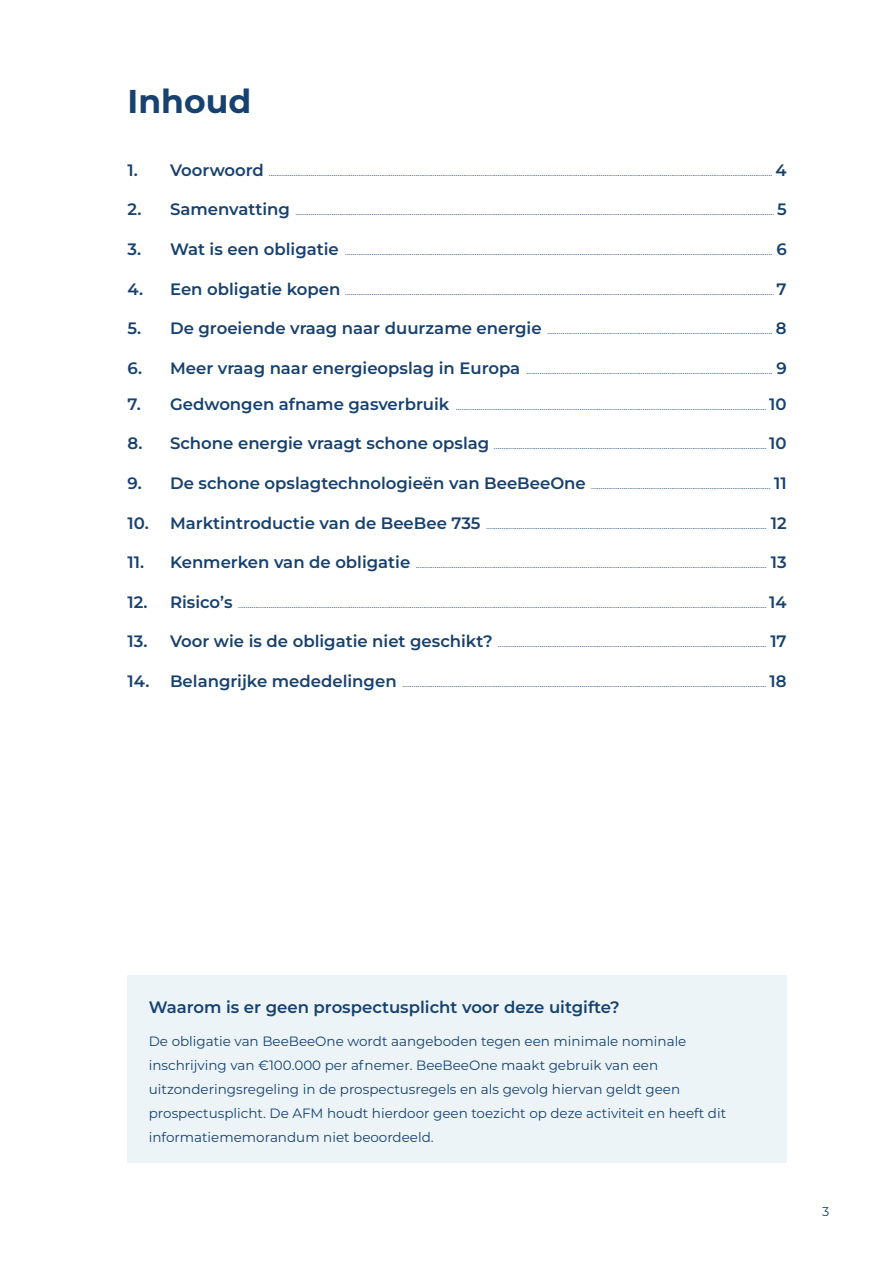
<style>
.page{position:relative;width:893px;height:1263px;background:#fff}
.page>*{position:absolute;margin:0;border:0;box-sizing:border-box;transform-origin:0 0}
.t1{font:700 33px "Montserrat";color:#17416e}
.t2{font:600 16.5px "Montserrat";color:#17416e}
.t3{font:13.5px/24px "Montserrat";color:#17416e}
.t4{font:12.75px "Montserrat";color:#17416e}
.t5{font:9px "Montserrat";color:#17416e}
.s1{font-weight:600;font-size:16.5px}
</style>
<div class="page">
<div style="left:128px;top:976px;width:659px;height:187px;background:#ecf4f8"></div>
<h1 class="t1" style="left:128px;top:77px;width:125px">Inhoud</h1>
<p class="t5" style="left:128px;top:166px;width:661px"><span class="s1">1. Voorwoord</span> ........................................................................................................................................................................................................................................................................ <span class="s1">4</span></p>
<p class="t5" style="left:128px;top:206px;width:661px"><span class="s1">2. Samenvatting</span> ........................................................................................................................................................................................................................................................... <span class="s1">5</span></p>
<p class="t5" style="left:128px;top:246px;width:661px"><span class="s1">3. Wat is een obligatie</span> ................................................................................................................................................................................................................................ <span class="s1">6</span></p>
<p class="t5" style="left:128px;top:285px;width:661px"><span class="s1">4. Een obligatie kopen</span> ................................................................................................................................................................................................................................. <span class="s1">7</span></p>
<p class="t5" style="left:128px;top:325px;width:661px"><span class="s1">5. De groeiende vraag naar duurzame energie</span> ...................................................................................................................... <span class="s1">8</span></p>
<p class="t5" style="left:128px;top:364px;width:661px"><span class="s1">6. Meer vraag naar energieopslag in Europa</span> ................................................................................................................................. <span class="s1">9</span></p>
<p class="t5" style="left:128px;top:400px;width:661px"><span class="s1">7. Gedwongen afname gasverbruik</span> ................................................................................................................................................................... <span class="s1">10</span></p>
<p class="t5" style="left:128px;top:440px;width:661px"><span class="s1">8. Schone energie vraagt schone opslag</span> ............................................................................................................................................... <span class="s1">10</span></p>
<p class="t5" style="left:128px;top:480px;width:661px"><span class="s1">9. De schone opslagtechnologieën van BeeBeeOne</span> .............................................................................................. <span class="s1">11</span></p>
<p class="t5" style="left:128px;top:519px;width:661px"><span class="s1">10. Marktintroductie van de BeeBee 735</span> ................................................................................................................................................... <span class="s1">12</span></p>
<p class="t5" style="left:128px;top:559px;width:661px"><span class="s1">11. Kenmerken van de obligatie</span> ........................................................................................................................................................................................ <span class="s1">13</span></p>
<p class="t5" style="left:128px;top:598px;width:661px"><span class="s1">12. Risico’s</span> ..................................................................................................................................................................................................................................................................................... <span class="s1">14</span></p>
<p class="t5" style="left:128px;top:638px;width:661px"><span class="s1">13. Voor wie is de obligatie niet geschikt?</span> ............................................................................................................................................. <span class="s1">17</span></p>
<p class="t5" style="left:128px;top:678px;width:661px"><span class="s1">14. Belangrijke mededelingen</span> ............................................................................................................................................................................................... <span class="s1">18</span></p>
<h2 class="t2" style="left:149px;top:995px;width:473px">Waarom is er geen prospectusplicht voor deze uitgifte?</h2>
<p class="t3" style="left:149px;top:1028px;width:579px">De obligatie van BeeBeeOne wordt aangeboden tegen een minimale nominale inschrijving van €100.000 per afnemer. BeeBeeOne maakt gebruik van een uitzonderingsregeling in de prospectusregels en als gevolg hiervan geldt geen prospectusplicht. De AFM houdt hierdoor geen toezicht op deze activiteit en heeft dit informatiememorandum niet beoordeeld.</p>
<h3 class="t4" style="left:822px;top:1202px;width:9px">3</h3>
</div>
